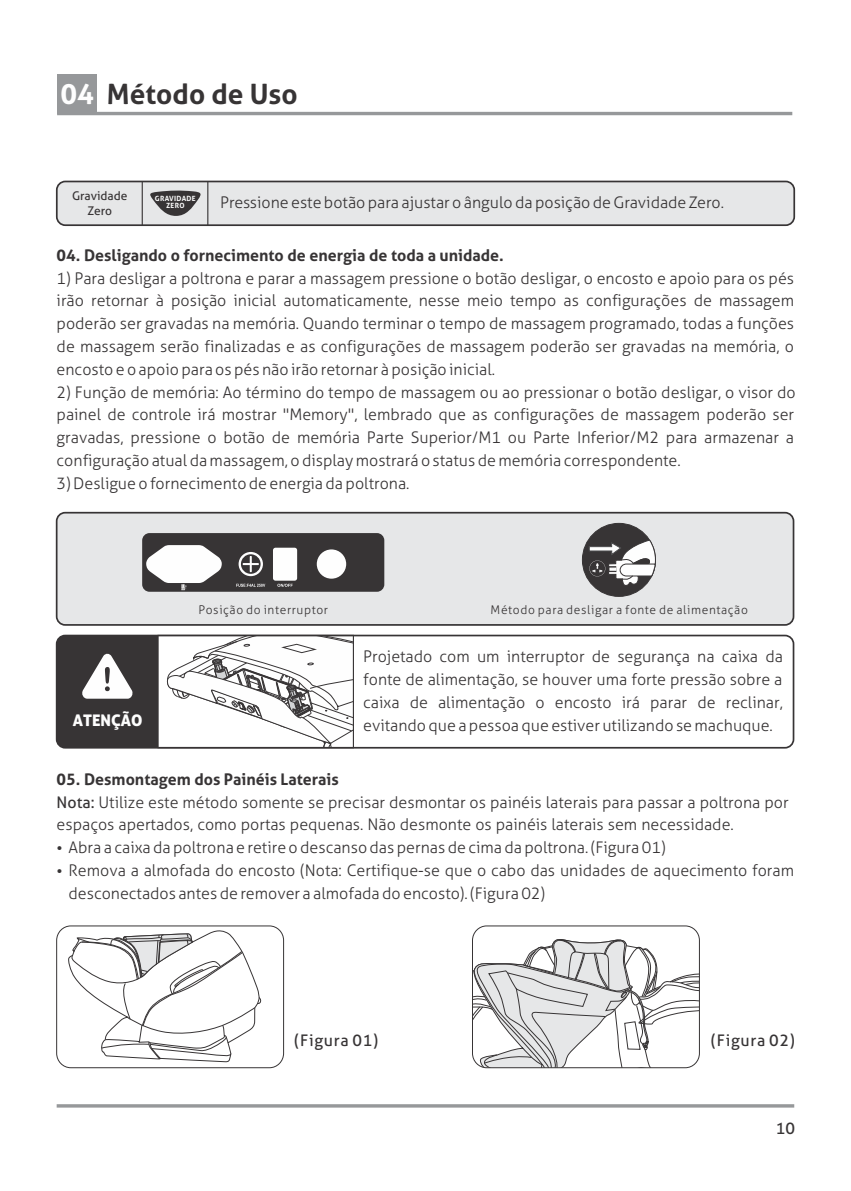
<style>
.page{position:relative;width:851px;height:1191px;background:#fff}
.page>*{position:absolute;margin:0;border:0;box-sizing:border-box;transform-origin:0 0}
.t1{font:700 28px "Aller";color:#373435}
.t2{font:300 16px/22.8px "Aller";color:#373435;text-align:justify}
.t3{font:700 16px "Aller";color:#373435}
.t4{font:16px "Aller";letter-spacing:.045em;color:#373435}
.t5{font:16px "Aller Display";color:#fefefe}
.t6{font:300 12px "Aller";letter-spacing:.05em;color:#373435}
.t7{font:12px/14.2px "Aller";color:#373435;text-align:center}
.t8{font:700 7.2px/7.6px "Aller";letter-spacing:.045em;color:#fefefe;text-align:center}
.s1{color:#fefefe}
.s2{font-weight:400}
</style>
<div class="page">
<svg style="left:68px;top:930px;width:194px;height:132px"></svg>
<div style="left:56px;top:925px;width:228px;height:143px;border:1px solid #373435;border-radius:14px"></div>
<svg style="left:472px;top:939px;width:227px;height:129px"></svg>
<div style="left:472px;top:925px;width:227px;height:143px;border:1px solid #373435;border-radius:14px"></div>
<hr style="left:57px;top:112px;width:735px;height:3px;background:#96989a">
<div style="left:57px;top:74px;width:40px;height:39px;background:#96989a"></div>
<div style="left:56px;top:512px;width:738px;height:114px;background:#e6e7e8;border:2px solid #373435;border-radius:8px"></div>
<div style="left:582px;top:523px;width:73px;height:73px;background:#373435;border:1px solid #373435;border-radius:50%"></div>
<svg style="left:588px;top:539px;width:67px;height:49px"></svg>
<div style="left:142px;top:533px;width:242px;height:59px;background:#373435;border-radius:7px"></div>
<div style="left:273px;top:547px;width:24px;height:33px;background:#fefefe;border-radius:3px"></div>
<svg style="left:238px;top:552px;width:25px;height:24px"></svg>
<svg style="left:241px;top:554px;width:19px;height:20px"></svg>
<div style="left:317px;top:549px;width:29px;height:29px;background:#fefefe;border-radius:50%"></div>
<svg style="left:277px;top:584px;width:15px;height:3px"></svg>
<svg style="left:146px;top:545px;width:76px;height:45px"></svg>
<svg style="left:236px;top:583px;width:29px;height:4px"></svg>
<svg style="left:243px;top:556px;width:16px;height:16px"></svg>
<div style="left:56px;top:634px;width:738px;height:114px;border:2px solid #373435;border-radius:8px"></div>
<svg style="left:57px;top:635px;width:296px;height:112px"></svg>
<svg style="left:55px;top:180px;width:740px;height:47px;background:#d5d5d6"></svg>
<hr style="left:57px;top:1104px;width:737px;height:3px;background:#96989a">
<h1 class="t1" style="left:60px;top:83px;width:239px"><span class="s1">04</span> Método de Uso</h1>
<p class="t7" style="left:72px;top:190px;width:57px">Gravidade<br>Zero</p>
<p class="t8" style="left:155px;top:195px;width:42px">GRAVIDADE<br>ZERO</p>
<p class="t2" style="left:220px;top:193px;width:505px">Pressione este botão para ajustar o ângulo da posição de Gravidade Zero.</p>
<p class="t3" style="left:57px;top:249px;width:448px">04. Desligando o fornecimento de energia de toda a unidade.</p>
<p class="t2" style="left:57px;top:268px;width:738px">1) Para desligar a poltrona e parar a massagem pressione o botão desligar, o encosto e apoio para os pés irão retornar à posição inicial automaticamente, nesse meio tempo as configurações de massagem poderão ser gravadas na memória. Quando terminar o tempo de massagem programado, todas a funções de massagem serão finalizadas e as configurações de massagem poderão ser gravadas na memória, o encosto e o apoio para os pés não irão retornar à posição inicial.</p>
<p class="t2" style="left:57px;top:382px;width:740px">2) Função de memória: Ao término do tempo de massagem ou ao pressionar o botão desligar, o visor do painel de controle irá mostrar "Memory", lembrado que as configurações de massagem poderão ser gravadas, pressione o botão de memória Parte Superior/M1 ou Parte Inferior/M2 para armazenar a configuração atual da massagem, o display mostrará o status de memória correspondente.</p>
<p class="t2" style="left:57px;top:473px;width:354px">3) Desligue o fornecimento de energia da poltrona.</p>
<p class="t5" style="left:73px;top:714px;width:71px">ATENÇÃO</p>
<p class="t6" style="left:198px;top:605px;width:131px">Posição do interruptor</p>
<p class="t6" style="left:490px;top:605px;width:259px">Método para desligar a fonte de alimentação</p>
<p class="t2" style="left:363px;top:647px;width:421px">Projetado com um interruptor de segurança na caixa da fonte de alimentação, se houver uma forte pressão sobre a caixa de alimentação o encosto irá parar de reclinar, evitando que a pessoa que estiver utilizando se machuque.</p>
<p class="t3" style="left:57px;top:773px;width:284px">05. Desmontagem dos Painéis Laterais</p>
<p class="t2" style="left:57px;top:792px;width:733px"><span class="s2">Nota:</span> Utilize este método somente se precisar desmontar os painéis laterais para passar a poltrona por</p>
<p class="t2" style="left:57px;top:815px;width:678px">espaços apertados, como portas pequenas. Não desmonte os painéis laterais sem necessidade.</p>
<p class="t2" style="left:69px;top:837px;width:598px">Abra a caixa da poltrona e retire o descanso das pernas de cima da poltrona. (Figura 01)</p>
<p class="t2" style="left:69px;top:860px;width:727px">Remova a almofada do encosto (Nota: Certifique-se que o cabo das unidades de aquecimento foram</p>
<p class="t2" style="left:69px;top:883px;width:478px">desconectados antes de remover a almofada do encosto). (Figura 02)</p>
<p class="t4" style="left:294px;top:1034px;width:86px">(Figura 01)</p>
<p class="t4" style="left:710px;top:1034px;width:86px">(Figura 02)</p>
<p class="t4" style="left:775px;top:1122px;width:21px">10</p>
</div>
